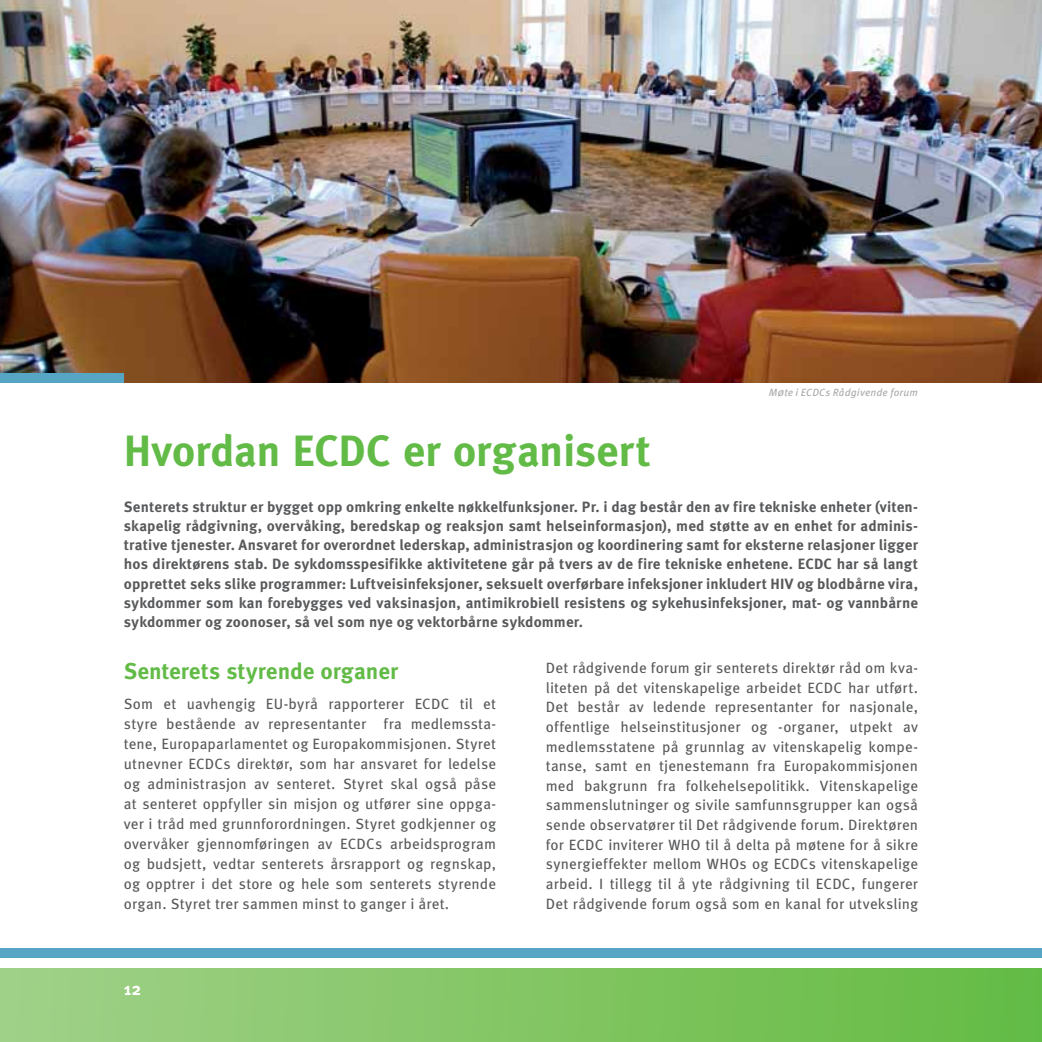
<style>
.page{position:relative;width:1042px;height:1042px;background:#fff}
.page>*{position:absolute;margin:0;border:0;box-sizing:border-box;transform-origin:0 0}
.t1{font:700 43.75px "Meta Pro";letter-spacing:-.01em;color:#62bb46}
.t2{font:700 22.75px "Meta Pro";color:#62bb46}
.t3{font:700 17.5px "Meta Pro";color:#fff}
.t4{font:14.88px/19.6px "Meta Pro";letter-spacing:.01em;color:#58595b;text-align:justify}
.t5{font:700 14.88px/19.2px "Meta Pro";letter-spacing:.01em;color:#58595b;text-align:justify}
.t6{font:italic 10.5px "Meta Pro";letter-spacing:.02em;color:#a7a9ac}
</style>
<div class="page">
<img style="left:0;top:0;width:1041px;height:382px">
<div style="left:0;top:373px;width:124px;height:9px;background:#56a5c4"></div>
<div style="left:0;top:948px;width:1041px;height:10px;background:#56a5c4"></div>
<svg style="left:0;top:968px;width:1041px;height:74px;background:#82c565"></svg>
<h1 class="t1" style="left:124px;top:434px;width:528px">Hvordan ECDC er organisert</h1>
<p class="t6" style="left:768px;top:388px;width:151px">Møte i ECDCs Rådgivende forum</p>
<p class="t5" style="left:124px;top:498px;width:795px">Senterets struktur er bygget opp omkring enkelte nøkkelfunksjoner. Pr. i dag består den av fire tekniske enheter (viten&shy;skapelig rådgivning, overvåking, beredskap og reaksjon samt helseinformasjon), med støtte av en enhet for adminis&shy;trative tjenester. Ansvaret for overordnet lederskap, administrasjon og koordinering samt for eksterne relasjoner ligger hos direktørens stab. De sykdomsspesifikke aktivitetene går på tvers av de fire tekniske enhetene. ECDC har så langt opprettet seks slike programmer: Luftveisinfeksjoner, seksuelt overførbare infeksjoner inkludert HIV og blodbårne vira, sykdommer som kan forebygges ved vaksinasjon, antimikrobiell resistens og sykehusinfeksjoner, mat- og vannbårne sykdommer og zoonoser, så vel som nye og vektorbårne sykdommer.</p>
<h2 class="t2" style="left:124px;top:663px;width:276px">Senterets styrende organer</h2>
<p class="t4" style="left:124px;top:695px;width:374px">Som et uavhengig EU-byrå rapporterer ECDC til et styre bestående av representanter fra medlemssta&shy;tene, Europaparlamentet og Europakommisjonen. Styret utnevner ECDCs direktør, som har ansvaret for ledelse og administrasjon av senteret. Styret skal også påse at senteret oppfyller sin misjon og utfører sine oppga&shy;ver i tråd med grunnforordningen. Styret godkjenner og overvåker gjennomføringen av ECDCs arbeidsprogram og budsjett, vedtar senterets årsrapport og regnskap, og opptrer i det store og hele som senterets styrende organ. Styret trer sammen minst to ganger i året.</p>
<p class="t3" style="left:124px;top:982px;width:19px">12</p>
<p class="t4" style="left:545px;top:660px;width:374px">Det rådgivende forum gir senterets direktør råd om kva&shy;liteten på det vitenskapelige arbeidet ECDC har utført.<br>Det består av ledende representanter for nasjonale, offentlige helseinstitusjoner og -organer, utpekt av medlemsstatene på grunnlag av vitenskapelig kompe&shy;tanse, samt en tjenestemann fra Europakommisjonen med bakgrunn fra folkehelsepolitikk. Vitenskapelige sammenslutninger og sivile samfunnsgrupper kan også sende observatører til Det rådgivende forum. Direktøren for ECDC inviterer WHO til å delta på møtene for å sikre synergieffekter mellom WHOs og ECDCs vitenskapelige arbeid. I tillegg til å yte rådgivning til ECDC, fungerer Det rådgivende forum også som en kanal for utveksling</p>
</div>
